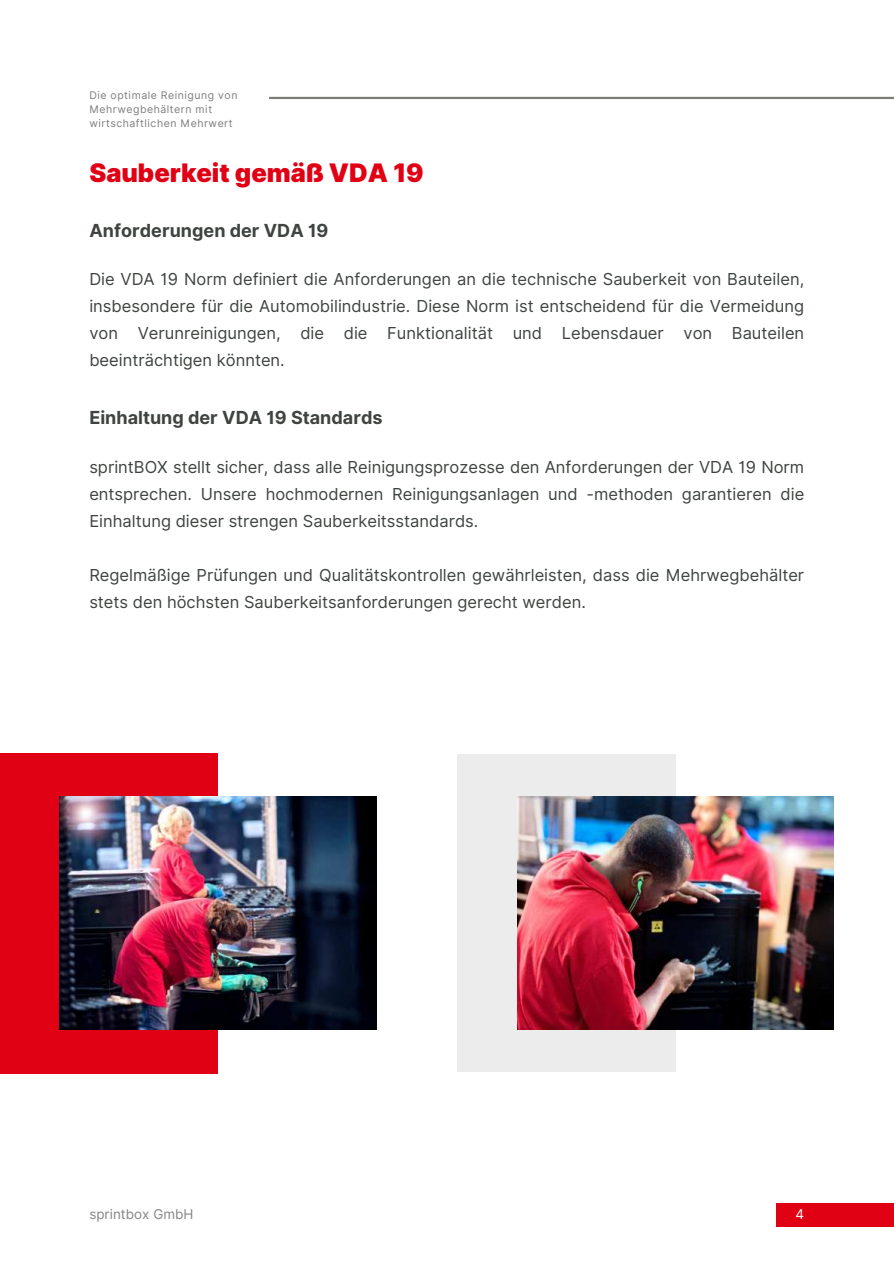
<style>
.page{position:relative;width:894px;height:1264px;background:#fff}
.page>*{position:absolute;margin:0;border:0;box-sizing:border-box;transform-origin:0 0}
.t1{font:900 25.5px "Inter";color:#e10115}
.t2{font:700 18px "Inter";color:#3f4440}
.t3{font:16.5px/27px "Inter";color:#3f4440;text-align:justify}
.t4{font:13.5px "Inter";color:#868686}
.t5{font:13.5px "Inter";color:#fff}
.t6{font:10.5px/14px "Inter";letter-spacing:.05em;color:#7f7d7c}
</style>
<div class="page">
<div style="left:776px;top:1202px;width:117px;height:24px;background:#e10115"></div>
<hr style="left:269px;top:97px;width:624px;height:2px;background:#7f7d7c">
<div style="left:0;top:752px;width:218px;height:321px;background:#e10115"></div>
<img style="left:60px;top:796px;width:316px;height:233px">
<div style="left:457px;top:754px;width:219px;height:317px;background:#edeced"></div>
<img style="left:517px;top:796px;width:316px;height:233px">
<p class="t6" style="left:89px;top:88px;width:150px">Die optimale Reinigung von<br>Mehrwegbehältern mit wirtschaftlichen Mehrwert</p>
<h1 class="t1" style="left:89px;top:154px;width:336px">Sauberkeit gemäß VDA 19</h1>
<p class="t2" style="left:89px;top:217px;width:240px">Anforderungen der VDA 19</p>
<p class="t3" style="left:89px;top:266px;width:716px">Die VDA 19 Norm definiert die Anforderungen an die technische Sauberkeit von Bauteilen, insbesondere für die Automobilindustrie. Diese Norm ist entscheidend für die Vermeidung von Verunreinigungen, die die Funktionalität und Lebensdauer von Bauteilen beeinträchtigen könnten.</p>
<p class="t2" style="left:89px;top:405px;width:295px">Einhaltung der VDA 19 Standards</p>
<p class="t3" style="left:89px;top:453px;width:716px">sprintBOX stellt sicher, dass alle Reinigungsprozesse den Anforderungen der VDA 19 Norm entsprechen. Unsere hochmodernen Reinigungsanlagen und -methoden garantieren die Einhaltung dieser strengen Sauberkeitsstandards.</p>
<p class="t3" style="left:89px;top:561px;width:716px">Regelmäßige Prüfungen und Qualitätskontrollen gewährleisten, dass die Mehrwegbehälter stets den höchsten Sauberkeitsanforderungen gerecht werden.</p>
<p class="t4" style="left:89px;top:1204px;width:106px">sprintbox GmbH</p>
<p class="t5" style="left:795px;top:1204px;width:10px">4</p>
</div>
